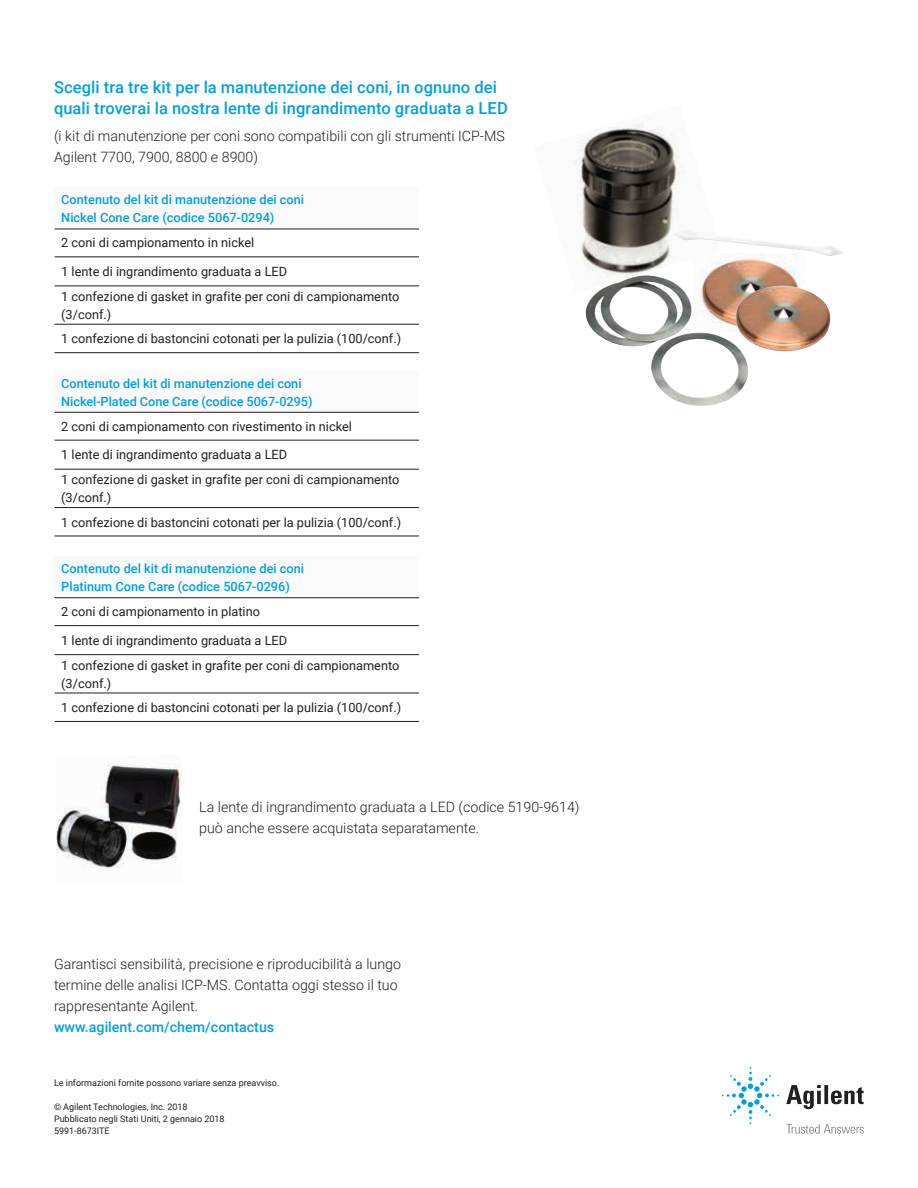
<style>
.page{position:relative;width:918px;height:1188px;background:#fff}
.page>*{position:absolute;margin:0;border:0;box-sizing:border-box;transform-origin:0 0}
.t1{font:500 16.5px/21px "Roboto";letter-spacing:.005em;color:#00a1e3}
.t2{font:300 14.25px/21px "Roboto";color:#231f20}
.t3{font:500 14.25px "Roboto";color:#00a1e3}
.t4{font:12.75px/24.8px "Roboto";color:#231f20}
.t5{font:500 12.75px/18px "Roboto";color:#00a1e3}
.t6{font:9px/12px "Roboto";color:#231f20}
</style>
<div class="page">
<div style="left:55px;top:188px;width:364px;height:41px;background:#fafafb"></div>
<hr style="left:55px;top:229px;width:364px;height:1px;background:#231f20">
<hr style="left:55px;top:352px;width:364px;height:1px;background:#231f20">
<hr style="left:55px;top:324px;width:364px;height:1px;background:#231f20">
<hr style="left:55px;top:286px;width:364px;height:1px;background:#231f20">
<hr style="left:55px;top:257px;width:364px;height:1px;background:#231f20">
<div style="left:55px;top:371px;width:364px;height:41px;background:#fafafb"></div>
<hr style="left:55px;top:412px;width:364px;height:1px;background:#231f20">
<hr style="left:55px;top:536px;width:364px;height:1px;background:#231f20">
<hr style="left:55px;top:507px;width:364px;height:1px;background:#231f20">
<hr style="left:55px;top:469px;width:364px;height:1px;background:#231f20">
<hr style="left:55px;top:440px;width:364px;height:1px;background:#231f20">
<div style="left:55px;top:557px;width:364px;height:41px;background:#fafafb"></div>
<hr style="left:55px;top:597px;width:364px;height:1px;background:#231f20">
<hr style="left:55px;top:721px;width:364px;height:1px;background:#231f20">
<hr style="left:55px;top:693px;width:364px;height:1px;background:#231f20">
<hr style="left:55px;top:654px;width:364px;height:1px;background:#231f20">
<hr style="left:55px;top:625px;width:364px;height:1px;background:#231f20">
<img style="left:721px;top:256px;width:78px;height:30px">
<img style="left:749px;top:286px;width:82px;height:66px">
<img style="left:586px;top:275px;width:163px;height:131px">
<img style="left:573px;top:123px;width:148px;height:170px">
<img style="left:671px;top:229px;width:173px;height:27px">
<img style="left:56px;top:763px;width:126px;height:105px">
<svg style="left:786px;top:1085px;width:78px;height:24px"></svg>
<svg style="left:722px;top:1067px;width:57px;height:57px"></svg>
<svg style="left:786px;top:1124px;width:78px;height:10px"></svg>
<p class="t1" style="left:54px;top:76px;width:455px">Scegli tra tre kit per la manutenzione dei coni, in ognuno dei quali troverai la nostra lente di ingrandimento graduata a LED</p>
<p class="t2" style="left:54px;top:125px;width:452px">(i kit di manutenzione per coni sono compatibili con gli strumenti ICP-MS<br>Agilent 7700, 7900, 8800 e 8900)</p>
<p class="t5" style="left:61px;top:190px;width:244px">Contenuto del kit di manutenzione dei coni<br>Nickel Cone Care (codice 5067-0294)</p>
<p class="t4" style="left:61px;top:230px;width:194px">2 coni di campionamento in nickel</p>
<p class="t4" style="left:61px;top:259px;width:340px">1 lente di ingrandimento graduata a LED<br>1 confezione di gasket in grafite per coni di campionamento</p>
<p class="t4" style="left:61px;top:302px;width:341px">(3/conf.)<br>1 confezione di bastoncini cotonati per la pulizia (100/conf.)</p>
<p class="t5" style="left:61px;top:374px;width:253px">Contenuto del kit di manutenzione dei coni<br>Nickel-Plated Cone Care (codice 5067-0295)</p>
<p class="t4" style="left:61px;top:413px;width:292px">2 coni di campionamento con rivestimento in nickel</p>
<p class="t4" style="left:61px;top:442px;width:340px">1 lente di ingrandimento graduata a LED<br>1 confezione di gasket in grafite per coni di campionamento</p>
<p class="t4" style="left:61px;top:485px;width:341px">(3/conf.)<br>1 confezione di bastoncini cotonati per la pulizia (100/conf.)</p>
<p class="t5" style="left:61px;top:559px;width:244px">Contenuto del kit di manutenzione dei coni<br>Platinum Cone Care (codice 5067-0296)</p>
<p class="t4" style="left:61px;top:599px;width:200px">2 coni di campionamento in platino</p>
<p class="t4" style="left:61px;top:628px;width:340px">1 lente di ingrandimento graduata a LED<br>1 confezione di gasket in grafite per coni di campionamento</p>
<p class="t4" style="left:61px;top:670px;width:341px">(3/conf.)<br>1 confezione di bastoncini cotonati per la pulizia (100/conf.)</p>
<p class="t2" style="left:199px;top:796px;width:382px">La lente di ingrandimento graduata a LED (codice 5190-9614) può anche essere acquistata separatamente.</p>
<p class="t2" style="left:54px;top:953px;width:349px">Garantisci sensibilità, precisione e riproducibilità a lungo termine delle analisi ICP-MS. Contatta oggi stesso il tuo rappresentante Agilent.</p>
<p class="t3" style="left:54px;top:1017px;width:222px">www.agilent.com/chem/contactus</p>
<p class="t6" style="left:54px;top:1076px;width:227px">Le informazioni fornite possono variare senza preavviso.</p>
<p class="t6" style="left:54px;top:1100px;width:172px">© Agilent Technologies, Inc. 2018<br>Pubblicato negli Stati Uniti, 2 gennaio 2018<br>5991-8673ITE</p>
</div>
